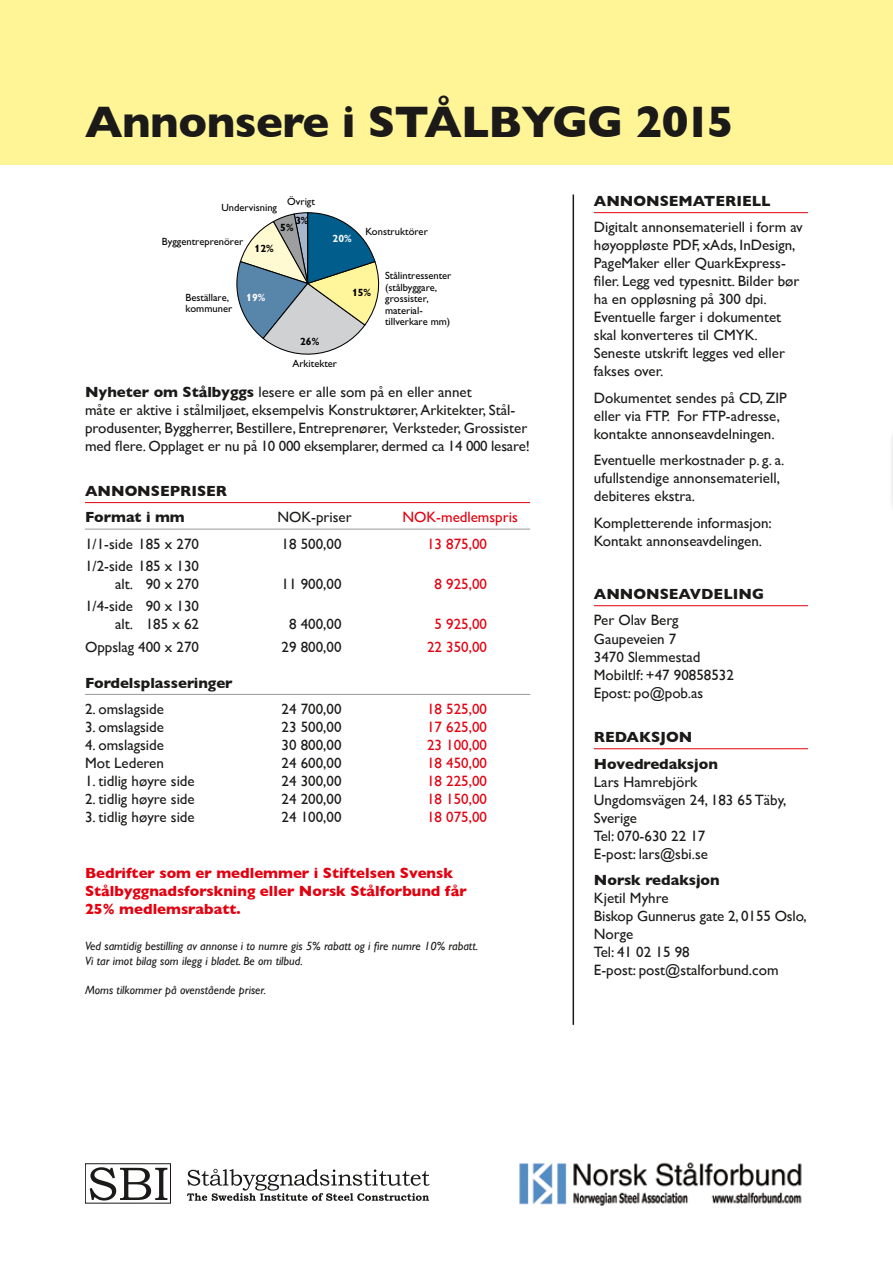
<style>
.page{position:relative;width:893px;height:1263px;background:#fff}
.page>*{position:absolute;margin:0;border:0;box-sizing:border-box;transform-origin:0 0}
.t1{font:700 45px "Gill Sans";letter-spacing:-.02em;color:#1b1a19}
.t2{font:15px/18px "Gill Sans";color:#1b1a19}
.t3{font:700 15px/26.5px "Gill Sans";color:#1b1a19}
.t4{font:700 15px/18px "Gill Sans";color:#e30110}
.t5{font:15px "Gill Sans";color:#e30110}
.t6{font:italic 12px/14.4px "Gill Sans";color:#1b1a19}
.t7{font:10.5px/11.6px "Gill Alt One";color:#000}
.t8{font:700 10.5px "Gill Alt One";color:#000}
.t9{font:700 10.5px "Gill Alt One";color:#fff}
.s1{font-weight:700}
</style>
<div class="page">
<div style="left:0;top:0;width:893px;height:164px;background:#fff597"></div>
<svg style="left:90px;top:1167px;width:77px;height:33px"></svg>
<svg style="left:187px;top:1169px;width:242px;height:32px"></svg>
<div style="left:85px;top:1163px;width:86px;height:40px;border:1px solid #1b1a19"></div>
<hr style="left:573px;top:195px;width:1px;height:830px;background:#1b1a19">
<hr style="left:85px;top:502px;width:445px;height:1px;background:#e30110">
<hr style="left:85px;top:529px;width:445px;height:1px;background:#9a9999">
<hr style="left:85px;top:694px;width:445px;height:1px;background:#9a9999">
<img style="left:519px;top:1162px;width:283px;height:44px">
<hr style="left:889px;top:427px;width:4px;height:88px;background:#fafafa">
<hr style="left:892px;top:425px;width:1px;height:72px;background:#fff597">
<svg style="left:236px;top:212px;width:144px;height:143px"></svg>
<hr style="left:594px;top:212px;width:214px;height:1px;background:#e30110">
<hr style="left:594px;top:605px;width:214px;height:1px;background:#e30110">
<hr style="left:594px;top:748px;width:214px;height:1px;background:#e30110">
<h1 class="t1" style="left:85px;top:86px;width:650px">Annonsere i STÅLBYGG 2015</h1>
<p class="t7" style="left:221px;top:202px;width:57px">Undervisning</p>
<p class="t7" style="left:287px;top:195px;width:29px">Övrigt</p>
<p class="t7" style="left:162px;top:236px;width:83px">Byggentreprenörer</p>
<p class="t8" style="left:295px;top:214px;width:14px">3%</p>
<p class="t8" style="left:280px;top:221px;width:15px">5%</p>
<p class="t8" style="left:255px;top:242px;width:21px">12%</p>
<p class="t7" style="left:186px;top:291px;width:48px">Beställare, kommuner</p>
<p class="t9" style="left:246px;top:291px;width:21px">19%</p>
<p class="t8" style="left:300px;top:335px;width:21px">26%</p>
<p class="t7" style="left:365px;top:226px;width:64px">Konstruktörer</p>
<p class="t7" style="left:385px;top:270px;width:68px">Stålintressenter (stålbyggare, grossister, material&shy;tillverkare mm)</p>
<p class="t9" style="left:333px;top:232px;width:21px">20%</p>
<p class="t8" style="left:352px;top:286px;width:21px">15%</p>
<p class="t7" style="left:292px;top:357px;width:46px">Arkitekter</p>
<p class="t2" style="left:85px;top:383px;width:446px"><span class="s1">Nyheter om Stålbyggs</span> lesere er alle som på en eller annet<br>måte er aktive i stålmiljøet, eksempelvis Konstruktører, Arkitekter, Stål&shy;produsenter, Byggherrer, Bestillere, Entreprenører, Verksteder, Grossister med flere. Opplaget er nu på 10 000 eksemplarer, dermed ca 14 000 lesare!</p>
<p class="t3" style="left:85px;top:477px;width:144px">ANNONSEPRISER<br>Format i mm</p>
<p class="t2" style="left:277px;top:508px;width:76px">NOK-priser</p>
<p class="t5" style="left:402px;top:508px;width:117px">NOK-medlemspris</p>
<p class="t2" style="left:85px;top:535px;width:115px">1/1-side 185 x 270</p>
<p class="t2" style="left:282px;top:535px;width:61px">18 500,00</p>
<p class="t5" style="left:427px;top:535px;width:61px">13 875,00</p>
<p class="t2" style="left:85px;top:557px;width:115px;text-align:right">1/2-side 185 x 130 alt. 90 x 270</p>
<p class="t2" style="left:282px;top:575px;width:61px">11 900,00</p>
<p class="t5" style="left:435px;top:575px;width:54px">8 925,00</p>
<p class="t2" style="left:85px;top:597px;width:115px;text-align:right">1/4-side 90 x 130 alt. 185 x 62</p>
<p class="t2" style="left:289px;top:615px;width:54px">8 400,00</p>
<p class="t5" style="left:435px;top:615px;width:54px">5 925,00</p>
<p class="t2" style="left:85px;top:637px;width:115px">Oppslag 400 x 270</p>
<p class="t2" style="left:282px;top:637px;width:61px">29 800,00</p>
<p class="t5" style="left:427px;top:638px;width:61px">22 350,00</p>
<p class="t3" style="left:85px;top:669px;width:149px">Fordelsplasseringer</p>
<p class="t2" style="left:85px;top:700px;width:81px">2. omslagside</p>
<p class="t2" style="left:282px;top:700px;width:61px">24 700,00</p>
<p class="t5" style="left:427px;top:700px;width:61px">18 525,00</p>
<p class="t2" style="left:85px;top:718px;width:81px">3. omslagside</p>
<p class="t2" style="left:282px;top:718px;width:61px">23 500,00</p>
<p class="t5" style="left:427px;top:718px;width:61px">17 625,00</p>
<p class="t2" style="left:85px;top:736px;width:81px">4. omslagside</p>
<p class="t2" style="left:282px;top:736px;width:61px">30 800,00</p>
<p class="t5" style="left:427px;top:736px;width:61px">23 100,00</p>
<p class="t2" style="left:85px;top:754px;width:80px">Mot Lederen</p>
<p class="t2" style="left:282px;top:754px;width:61px">24 600,00</p>
<p class="t5" style="left:427px;top:754px;width:61px">18 450,00</p>
<p class="t2" style="left:85px;top:772px;width:111px">1. tidlig høyre side</p>
<p class="t2" style="left:282px;top:772px;width:61px">24 300,00</p>
<p class="t5" style="left:427px;top:772px;width:61px">18 225,00</p>
<p class="t2" style="left:85px;top:790px;width:111px">2. tidlig høyre side</p>
<p class="t2" style="left:282px;top:790px;width:61px">24 200,00</p>
<p class="t5" style="left:427px;top:790px;width:61px">18 150,00</p>
<p class="t2" style="left:85px;top:808px;width:111px">3. tidlig høyre side</p>
<p class="t2" style="left:282px;top:808px;width:61px">24 100,00</p>
<p class="t5" style="left:427px;top:808px;width:61px">18 075,00</p>
<p class="t4" style="left:85px;top:863px;width:383px">Bedrifter som er medlemmer i Stiftelsen Svensk<br>Stålbyggnadsforskning eller Norsk Stålforbund får<br>25% medlemsrabatt.</p>
<p class="t6" style="left:85px;top:939px;width:394px">Ved samtidig bestilling av annonse i to numre gis 5% rabatt og i fire numre 10% rabatt.<br>Vi tar imot bilag som ilegg i bladet. Be om tilbud.</p>
<p class="t6" style="left:85px;top:982px;width:183px">Moms tilkommer på ovenstående priser.</p>
<p class="t3" style="left:594px;top:187px;width:178px">ANNONSEMATERIELL</p>
<p class="t2" style="left:594px;top:218px;width:210px">Digitalt annonsemateriell i form av høyoppløste PDF, xAds, InDesign,<br>PageMaker eller QuarkExpress&shy;filer. Legg ved typesnitt. Bilder bør ha en oppløsning på 300 dpi.<br>Eventuelle farger i dokumentet skal konverteres til CMYK.<br>Seneste utskrift legges ved eller fakses over.</p>
<p class="t2" style="left:594px;top:389px;width:194px">Dokumentet sendes på CD, ZIP eller via FTP. For FTP-adresse, kontakte annonseavdelningen.</p>
<p class="t2" style="left:594px;top:451px;width:192px">Eventuelle merkostnader p. g. a. ufullstendige annonsemateriell, debiteres ekstra.</p>
<p class="t2" style="left:594px;top:514px;width:179px">Kompletterende informasjon:<br>Kontakt annonseavdelingen.</p>
<p class="t3" style="left:594px;top:580px;width:172px">ANNONSEAVDELING</p>
<p class="t2" style="left:594px;top:611px;width:141px">Per Olav Berg<br>Gaupeveien 7<br>3470 Slemmestad<br>Mobiltlf: +47 90858532<br>Epost: po@pob.as</p>
<p class="t3" style="left:594px;top:723px;width:125px">REDAKSJON<br>Hovedredaksjon</p>
<p class="t2" style="left:594px;top:772px;width:194px">Lars Hamrebjörk<br>Ungdomsvägen 24, 183 65 Täby,<br>Sverige<br>Tel: 070-630 22 17<br>E-post: lars@sbi.se</p>
<p class="t3" style="left:594px;top:866px;width:127px">Norsk redaksjon</p>
<p class="t2" style="left:594px;top:889px;width:214px">Kjetil Myhre<br>Biskop Gunnerus gate 2, 0155 Oslo,<br>Norge<br>Tel: 41 02 15 98<br>E-post: post@stalforbund.com</p>
</div>
